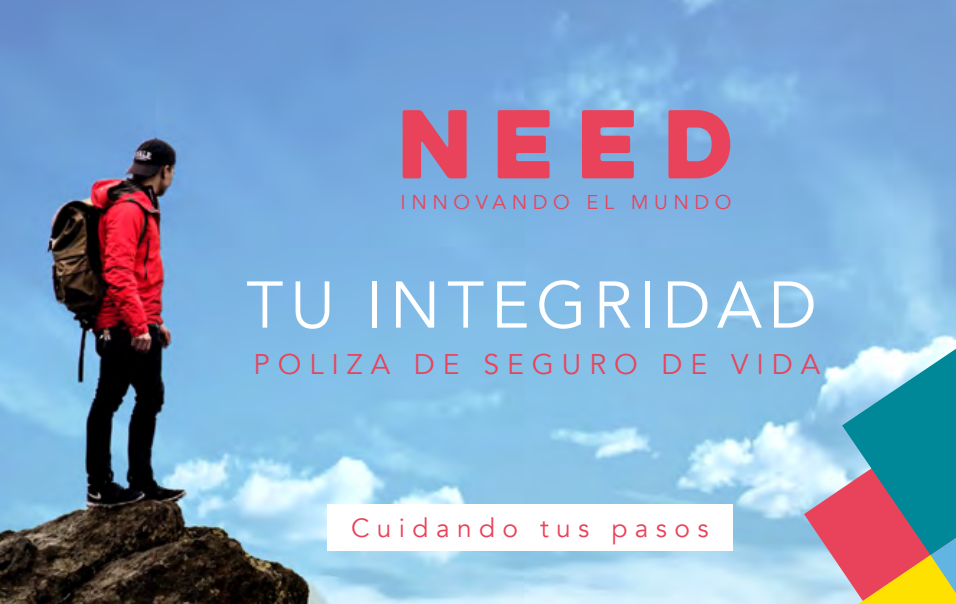
<style>
.page{position:relative;width:956px;height:604px;background:#fff}
.page>*{position:absolute;margin:0;border:0;box-sizing:border-box;transform-origin:0 0}
.t1{font:65.2px "Avenir";letter-spacing:.1em;color:#fff}
.t2{font:28.4px "Avenir";letter-spacing:.28em;color:#e9435b}
.t3{font:26.4px "Avenir";letter-spacing:.28em;color:#e9435b}
.t4{font:20px "Avenir";letter-spacing:.28em;color:#e9435b}
</style>
<div class="page">
<img style="left:0;top:0;width:956px;height:603px">
<svg style="left:858px;top:600px;width:98px;height:3px"></svg>
<svg style="left:804px;top:410px;width:152px;height:190px;background:#ccab98"></svg>
<svg style="left:842px;top:348px;width:114px;height:206px;background:#5d90a2"></svg>
<svg style="left:403px;top:110px;width:64px;height:68px;background:#cc5c7b"></svg>
<svg style="left:498px;top:110px;width:51px;height:68px;background:#d55571"></svg>
<svg style="left:582px;top:110px;width:52px;height:68px;background:#d55673"></svg>
<svg style="left:668px;top:110px;width:62px;height:68px;background:#c96281"></svg>
<div style="left:327px;top:503px;width:405px;height:47px;background:#fff"></div>
<p class="t4" style="left:401px;top:190px;width:332px">INNOVANDO EL MUNDO</p>
<h1 class="t1" style="left:246px;top:266px;width:572px">TU INTEGRIDAD</h1>
<p class="t2" style="left:254px;top:347px;width:568px">POLIZA DE SEGURO DE VIDA</p>
<p class="t3" style="left:351px;top:511px;width:359px">Cuidando tus pasos</p>
</div>
